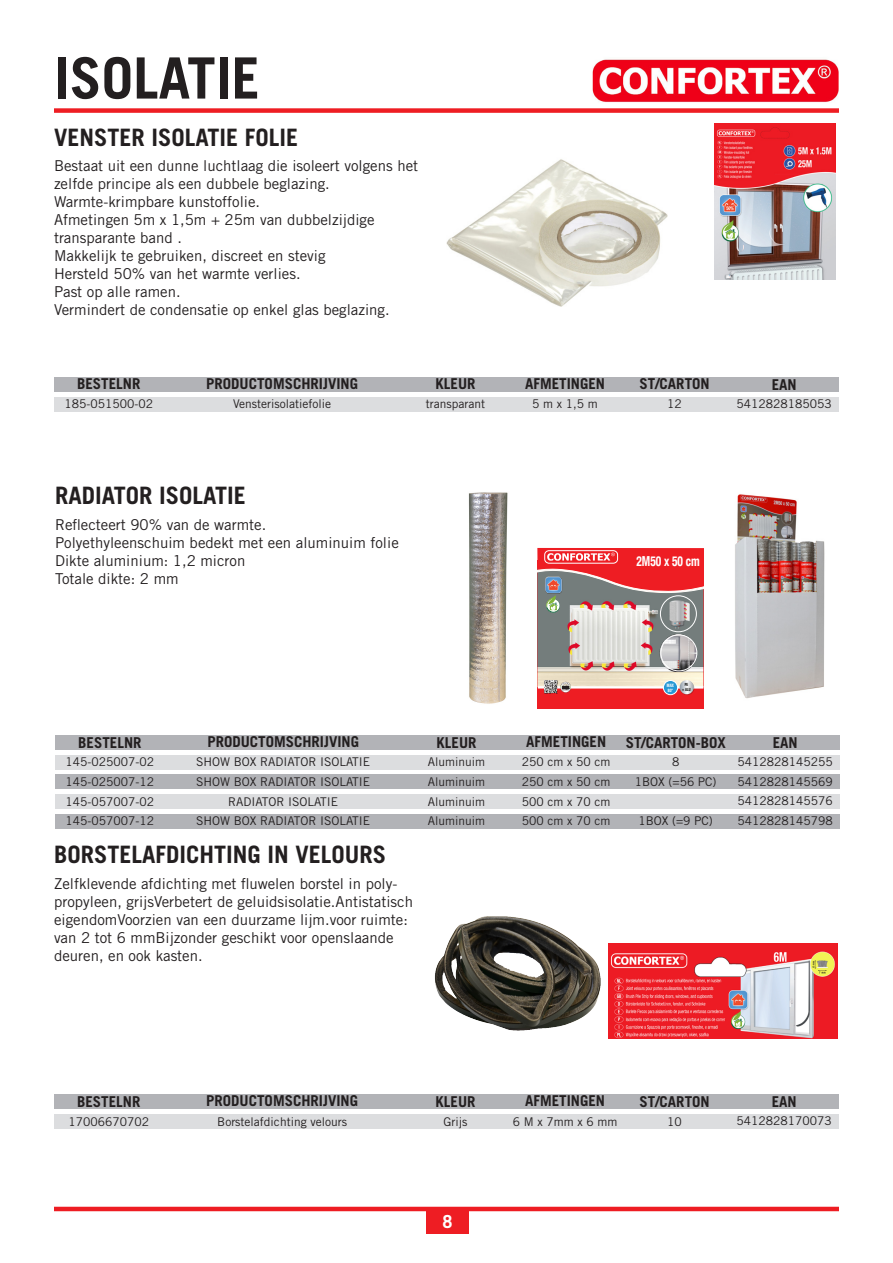
<style>
.page{position:relative;width:893px;height:1263px;background:#fff}
.page>*{position:absolute;margin:0;border:0;box-sizing:border-box;transform-origin:0 0}
.t1{font:700 57px "Trade Gothic LT Std";color:#231f20}
.t2{font:700 24px "Trade Gothic LT Std";color:#231f20}
.t3{font:700 18px "Trade Gothic LT Std";color:#fff}
.t4{font:15px/18px "Trade Gothic LT Std";color:#231f20}
.t5{font:700 15px "Trade Gothic LT Std";color:#231f20}
.t6{font:700 condensed 13.8px "Helvetica Neue Condensed";color:#fff;scale:.83 1}
.t7{font:12px/19.5px "Trade Gothic LT Std";color:#231f20;text-align:justify}
.t8{font:700 condensed 4.65px/4.7px "Helvetica Neue Condensed";color:#fff;scale:.83 1}
.t9{font:700 condensed 4.2px/4.3px "Helvetica Neue Condensed";color:#040503;text-align:center;scale:.83 1}
</style>
<div class="page">
<img style="left:592px;top:59px;width:247px;height:43px">
<div style="left:54px;top:108px;width:785px;height:5px;background:#ee1d23"></div>
<hr style="left:54px;top:1207px;width:785px;height:4px;background:#ee1d23">
<div style="left:426px;top:1209px;width:43px;height:24px;background:#ee1d23"></div>
<img style="left:714px;top:123px;width:121px;height:157px">
<img style="left:446px;top:159px;width:222px;height:148px">
<img style="left:468px;top:492px;width:40px;height:212px">
<img style="left:609px;top:944px;width:229px;height:94px">
<img style="left:435px;top:916px;width:174px;height:118px">
<div style="left:54px;top:377px;width:785px;height:15px;background:#b2b3b7"></div>
<div style="left:54px;top:397px;width:785px;height:14px;background:#dcdddf"></div>
<div style="left:55px;top:735px;width:785px;height:15px;background:#b2b3b7"></div>
<div style="left:55px;top:755px;width:785px;height:15px;background:#dcdddf"></div>
<div style="left:55px;top:774px;width:785px;height:15px;background:#b2b3b7"></div>
<div style="left:55px;top:794px;width:785px;height:15px;background:#dcdddf"></div>
<div style="left:55px;top:813px;width:785px;height:15px;background:#b2b3b7"></div>
<div style="left:54px;top:1094px;width:785px;height:15px;background:#b2b3b7"></div>
<div style="left:54px;top:1114px;width:785px;height:15px;background:#dcdddf"></div>
<div style="left:537px;top:560px;width:166px;height:149px;background:#ee1d23"></div>
<img style="left:537px;top:613px;width:166px;height:74px">
<hr style="left:538px;top:686px;width:165px;height:3px;background:#fff">
<svg style="left:544px;top:681px;width:27px;height:12px"></svg>
<svg style="left:537px;top:548px;width:166px;height:65px"></svg>
<img style="left:537px;top:568px;width:32px;height:33px">
<svg style="left:680px;top:681px;width:14px;height:14px"></svg>
<svg style="left:680px;top:680px;width:14px;height:14px"></svg>
<div style="left:663px;top:680px;width:15px;height:15px;background:#2699d5;border-radius:50%"></div>
<div style="left:663px;top:680px;width:15px;height:15px;border:1px solid #fff;border-radius:50%"></div>
<img style="left:660px;top:596px;width:36px;height:36px;border-radius:18px">
<div style="left:660px;top:596px;width:36px;height:36px;border:1px solid #fff;border-radius:50%"></div>
<img style="left:660px;top:635px;width:37px;height:36px">
<div style="left:661px;top:635px;width:36px;height:36px;border:1px solid #fff;border-radius:50%"></div>
<img style="left:735px;top:494px;width:90px;height:205px">
<h1 class="t1" style="left:54px;top:43px;width:207px">ISOLATIE</h1>
<h2 class="t2" style="left:54px;top:123px;width:246px">VENSTER ISOLATIE FOLIE</h2>
<p class="t4" style="left:54px;top:157px;width:366px">Bestaat uit een dunne luchtlaag die isoleert volgens het zelfde principe als een dubbele beglazing.<br>Warmte-krimpbare kunstoffolie.<br>Afmetingen 5m x 1,5m + 25m van dubbelzijdige transparante band .<br>Makkelijk te gebruiken, discreet en stevig<br>Hersteld 50% van het warmte verlies.<br>Past op alle ramen.<br>Vermindert de condensatie op enkel glas beglazing.</p>
<p class="t5" style="left:77px;top:375px;width:65px">BESTELNR</p>
<p class="t7" style="left:64px;top:394px;width:90px">185-051500-02</p>
<p class="t5" style="left:206px;top:374px;width:153px">PRODUCTOMSCHRIJVING</p>
<p class="t7" style="left:233px;top:394px;width:100px">Vensterisolatiefolie</p>
<p class="t5" style="left:436px;top:375px;width:42px">KLEUR</p>
<p class="t7" style="left:426px;top:394px;width:61px">transparant</p>
<h2 class="t2" style="left:55px;top:481px;width:192px">RADIATOR ISOLATIE</h2>
<p class="t4" style="left:55px;top:515px;width:345px">Reflecteert 90% van de warmte.<br>Polyethyleenschuim bedekt met een aluminuim folie<br>Dikte aluminium: 1,2 micron<br>Totale dikte: 2 mm</p>
<p class="t5" style="left:525px;top:374px;width:82px">AFMETINGEN</p>
<p class="t7" style="left:532px;top:394px;width:67px">5 m x 1,5 m</p>
<p class="t5" style="left:640px;top:375px;width:72px">ST/CARTON</p>
<p class="t7" style="left:667px;top:394px;width:16px">12</p>
<p class="t5" style="left:772px;top:375px;width:27px">EAN</p>
<p class="t7" style="left:736px;top:394px;width:97px">5412828185053</p>
<p class="t6" style="left:636px;top:552px;width:78px">2M50 x 50 cm</p>
<p class="t8" style="left:667px;top:683px;width:10px">MAX<br>80°</p>
<p class="t9" style="left:682px;top:683px;width:12px">PE<br>+ ALU</p>
<p class="t5" style="left:78px;top:733px;width:65px">BESTELNR</p>
<p class="t5" style="left:207px;top:733px;width:153px">PRODUCTOMSCHRIJVING</p>
<p class="t5" style="left:437px;top:733px;width:42px">KLEUR</p>
<p class="t5" style="left:526px;top:733px;width:82px">AFMETINGEN</p>
<p class="t5" style="left:626px;top:733px;width:102px">ST/CARTON-BOX</p>
<p class="t5" style="left:773px;top:733px;width:27px">EAN</p>
<p class="t7" style="left:428px;top:752px;width:59px">Aluminuim Aluminuim Aluminuim Aluminuim</p>
<p class="t7" style="left:522px;top:752px;width:90px">250 cm x 50 cm 250 cm x 50 cm 500 cm x 70 cm 500 cm x 70 cm</p>
<p class="t7" style="left:635px;top:752px;width:83px;text-align:center">8<br>1BOX (=56 PC)</p>
<p class="t7" style="left:738px;top:752px;width:97px">5412828145255<br>5412828145569<br>5412828145576<br>5412828145798</p>
<p class="t7" style="left:66px;top:752px;width:90px">145-025007-02<br>145-025007-12<br>145-057007-02<br>145-057007-12</p>
<p class="t7" style="left:196px;top:752px;width:176px;text-align:center">SHOW BOX RADIATOR ISOLATIE<br>SHOW BOX RADIATOR ISOLATIE<br>RADIATOR ISOLATIE<br>SHOW BOX RADIATOR ISOLATIE</p>
<h2 class="t2" style="left:54px;top:840px;width:334px">BORSTELAFDICHTING IN VELOURS</h2>
<p class="t4" style="left:54px;top:874px;width:360px">Zelfklevende afdichting met fluwelen borstel in poly&shy;propyleen, grijsVerbetert de geluidsisolatie.Antistatisch eigendomVoorzien van een duurzame lijm.voor ruimte: van 2 tot 6 mmBijzonder geschikt voor openslaande deuren, en ook kasten.</p>
<p class="t7" style="left:638px;top:811px;width:76px">1BOX (=9 PC)</p>
<p class="t5" style="left:77px;top:1092px;width:65px">BESTELNR</p>
<p class="t7" style="left:68px;top:1111px;width:82px">17006670702</p>
<p class="t5" style="left:206px;top:1092px;width:153px">PRODUCTOMSCHRIJVING</p>
<p class="t7" style="left:217px;top:1111px;width:131px">Borstelafdichting velours</p>
<p class="t5" style="left:436px;top:1092px;width:42px">KLEUR</p>
<p class="t7" style="left:444px;top:1111px;width:25px">Grijs</p>
<p class="t3" style="left:442px;top:1210px;width:12px">8</p>
<p class="t5" style="left:525px;top:1092px;width:82px">AFMETINGEN</p>
<p class="t7" style="left:513px;top:1111px;width:106px">6 M x 7mm x 6 mm</p>
<p class="t5" style="left:640px;top:1092px;width:72px">ST/CARTON</p>
<p class="t7" style="left:667px;top:1111px;width:16px">10</p>
<p class="t5" style="left:772px;top:1092px;width:27px">EAN</p>
<p class="t7" style="left:736px;top:1111px;width:97px">5412828170073</p>
</div>
